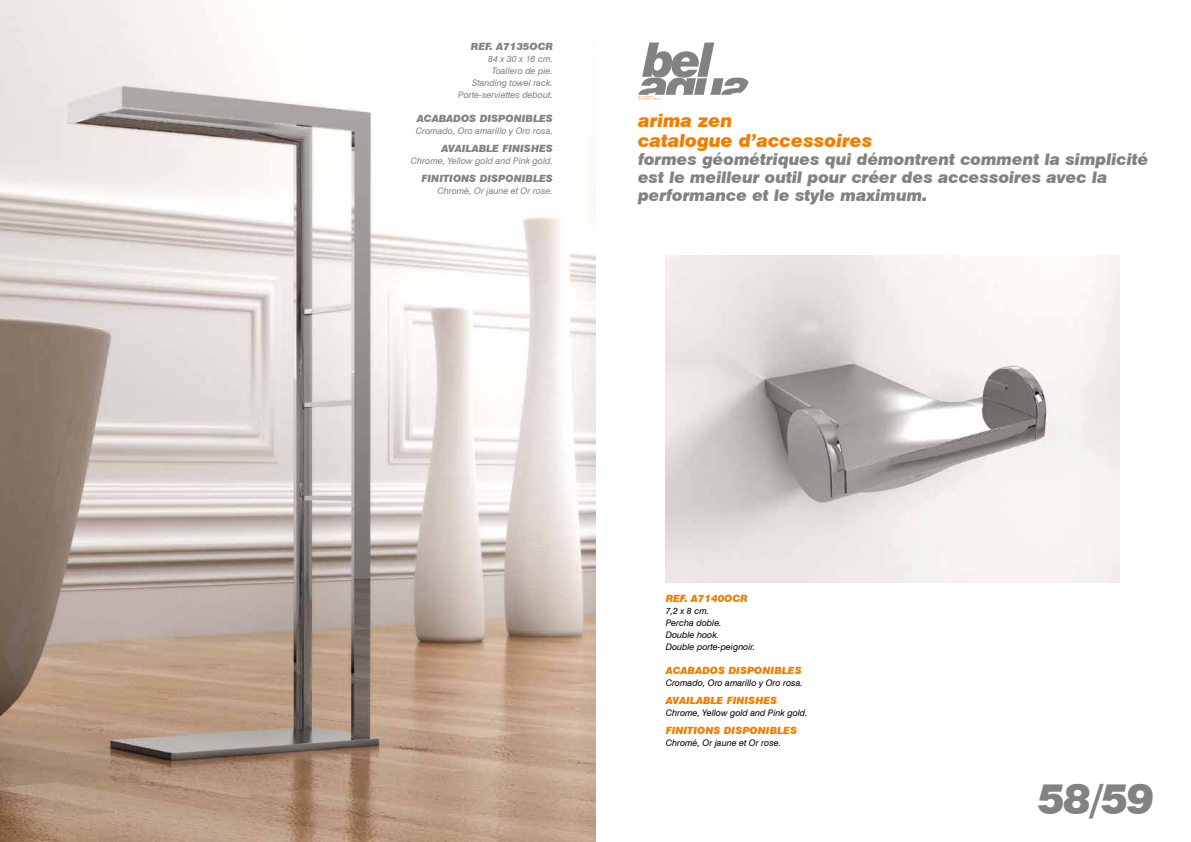
<style>
.page{position:relative;width:1191px;height:842px;background:#fff}
.page>*{position:absolute;margin:0;border:0;box-sizing:border-box;transform-origin:0 0}
.t1{font:italic 900 42px "Swiss 721 BT";color:#838283}
.t2{font:italic 900 18px/20px "Swiss 721 BT";color:#ee7f00}
.t3{font:italic 900 16px/18px "Swiss 721 BT";color:#838283}
.t4{font:italic 900 10px "Swiss 721 BT";color:#ee7f00}
.t5{font:italic 900 10px "Swiss 721 BT";color:#838283}
.t6{font:italic 9px/12px "Swiss 721 BT";color:#838283;text-align:right}
.t7{font:italic 9px/12px "Swiss 721 BT";color:#000}
</style>
<div class="page">
<img style="left:665px;top:256px;width:454px;height:326px">
<svg style="left:638px;top:43px;width:110px;height:57px"></svg>
<img style="left:0;top:0;width:595px;height:842px">
<p class="t5" style="left:471px;top:40px;width:83px">REF. A7135OCR</p>
<p class="t6" style="left:458px;top:53px;width:96px">84 x 30 x 16 cm.<br>Toallero de pie.<br>Standing towel rack.<br>Porte-serviettes debout.</p>
<p class="t5" style="left:417px;top:112px;width:138px">ACABADOS DISPONIBLES</p>
<p class="t6" style="left:416px;top:125px;width:139px">Cromado, Oro amarillo y Oro rosa.</p>
<p class="t5" style="left:441px;top:142px;width:113px">AVAILABLE FINISHES</p>
<p class="t6" style="left:411px;top:155px;width:144px">Chrome, Yellow gold and Pink gold.</p>
<p class="t5" style="left:421px;top:172px;width:133px">FINITIONS DISPONIBLES</p>
<p class="t6" style="left:437px;top:185px;width:117px">Chromé, Or jaune et Or rose.</p>
<h2 class="t2" style="left:638px;top:110px;width:236px">arima zen<br>catalogue d’accessoires</h2>
<h3 class="t3" style="left:638px;top:150px;width:512px">formes géométriques qui démontrent comment la simplicité est le meilleur outil pour créer des accessoires avec la performance et le style maximum.</h3>
<p class="t4" style="left:665px;top:592px;width:83px">REF. A7140OCR</p>
<p class="t7" style="left:665px;top:605px;width:91px">7,2 x 8 cm.<br>Percha doble.<br>Double hook.<br>Double porte-peignoir.</p>
<p class="t4" style="left:665px;top:664px;width:138px">ACABADOS DISPONIBLES</p>
<p class="t7" style="left:665px;top:677px;width:139px">Cromado, Oro amarillo y Oro rosa.</p>
<p class="t4" style="left:665px;top:694px;width:113px">AVAILABLE FINISHES</p>
<p class="t7" style="left:665px;top:707px;width:144px">Chrome, Yellow gold and Pink gold.</p>
<p class="t4" style="left:665px;top:724px;width:133px">FINITIONS DISPONIBLES</p>
<p class="t7" style="left:665px;top:737px;width:117px">Chromé, Or jaune et Or rose.</p>
<h1 class="t1" style="left:1037px;top:773px;width:118px">58/59</h1>
</div>
